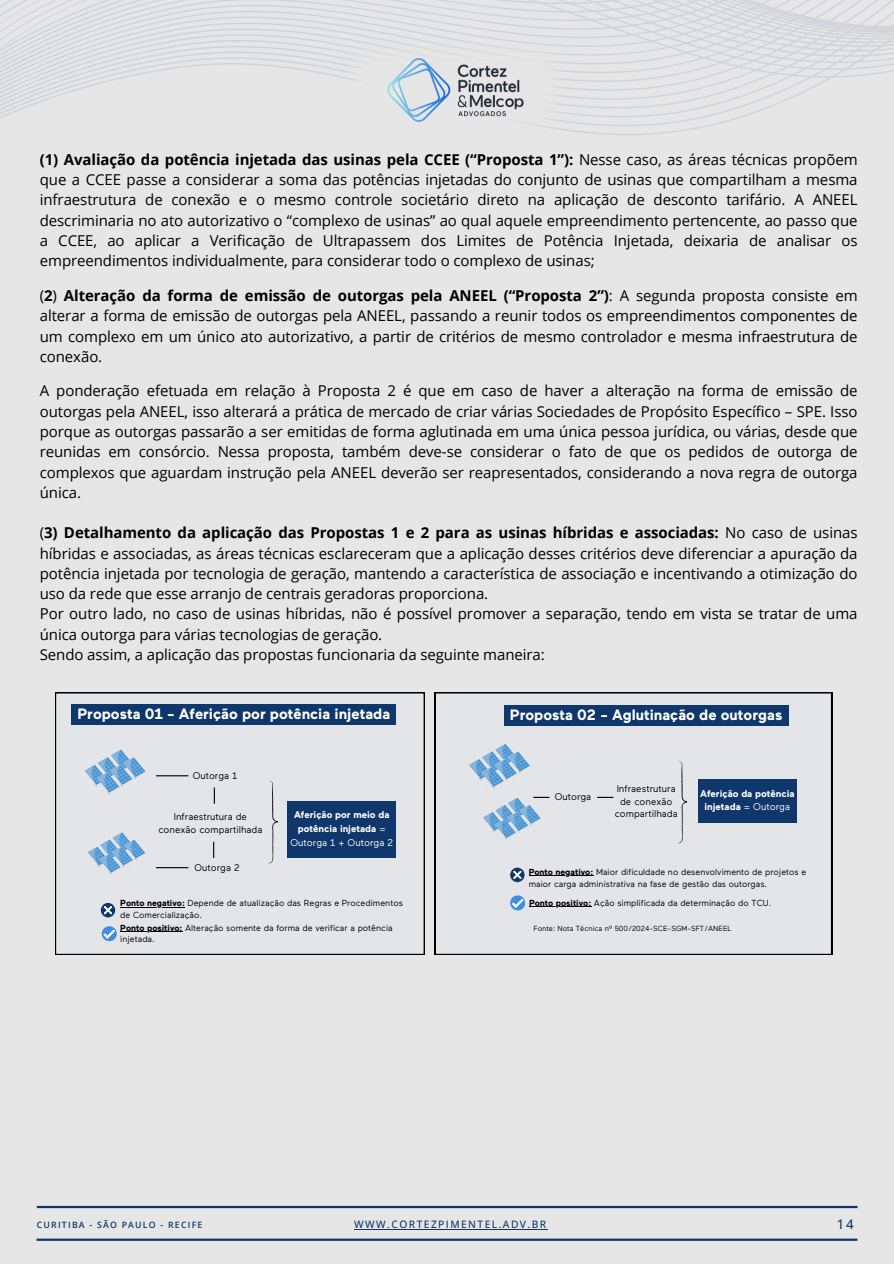
<style>
.page{position:relative;width:894px;height:1264px;background:#fff}
.page>*{position:absolute;margin:0;border:0;box-sizing:border-box;transform-origin:0 0}
.t1{font:15px/20.2px "Open Sans";letter-spacing:-.005em;color:#000;text-align:justify}
.t2{font:700 15px "Maax";color:#fff}
.t3{font:500 13.2px "Open Sans";color:#0f376b}
.t4{font:500 10.2px "Open Sans";letter-spacing:.14em;color:#0f376b}
.t5{font:700 9.75px/13.5px "Maax";color:#fff;text-align:center}
.t6{font:9.6px/12.9px "Maax";color:#000;text-align:center}
.t7{font:8.7px/11.7px "Maax";color:#000}
.t8{font:600 8.7px "Open Sans";letter-spacing:.14em;color:#0f376b}
.t9{font:7.35px "Maax";color:#000}
.s1{font-weight:700}
.s2{font-weight:400}
</style>
<div class="page">
<div style="left:0;top:0;width:893px;height:1263px;background:#e6e6e6"></div>
<hr style="left:37px;top:1205px;width:820px;height:3px;background:#0f376b">
<hr style="left:37px;top:1238px;width:820px;height:2px;background:#0f376b">
<svg style="left:0;top:103px;width:779px;height:9px"></svg>
<svg style="left:0;top:94px;width:800px;height:9px"></svg>
<svg style="left:0;top:85px;width:818px;height:9px"></svg>
<svg style="left:0;top:76px;width:856px;height:9px"></svg>
<svg style="left:0;top:0;width:893px;height:76px"></svg>
<img style="left:333px;top:29px;width:245px;height:103px">
<img style="left:387px;top:58px;width:136px;height:63px">
<hr style="left:354px;top:1228px;width:193px;height:1px;background:#0f376b">
<svg style="left:55px;top:692px;width:369px;height:262px"></svg>
<svg style="left:87px;top:832px;width:59px;height:51px"></svg>
<svg style="left:84px;top:749px;width:62px;height:55px"></svg>
<hr style="left:156px;top:775px;width:32px;height:1px;background:#000">
<hr style="left:156px;top:867px;width:32px;height:1px;background:#000">
<svg style="left:214px;top:787px;width:1px;height:16px"></svg>
<svg style="left:213px;top:841px;width:1px;height:17px"></svg>
<svg style="left:268px;top:780px;width:9px;height:84px"></svg>
<div style="left:287px;top:801px;width:109px;height:57px;background:#0f376b"></div>
<svg style="left:101px;top:902px;width:14px;height:15px"></svg>
<svg style="left:102px;top:926px;width:14px;height:14px"></svg>
<div style="left:71px;top:704px;width:325px;height:21px;background:#0f376b"></div>
<hr style="left:120px;top:906px;width:65px;height:1px;background:#000">
<hr style="left:120px;top:931px;width:62px;height:1px;background:#000">
<svg style="left:435px;top:692px;width:396px;height:262px"></svg>
<svg style="left:468px;top:743px;width:81px;height:106px"></svg>
<svg style="left:677px;top:760px;width:9px;height:84px"></svg>
<div style="left:697px;top:779px;width:99px;height:43px;background:#0f376b"></div>
<svg style="left:597px;top:796px;width:16px;height:2px"></svg>
<svg style="left:510px;top:867px;width:14px;height:15px"></svg>
<svg style="left:510px;top:895px;width:14px;height:15px"></svg>
<div style="left:503px;top:705px;width:285px;height:21px;background:#0f376b"></div>
<hr style="left:528px;top:875px;width:65px;height:1px;background:#000">
<hr style="left:529px;top:906px;width:62px;height:1px;background:#000">
<h2 class="t1" style="left:40px;top:149px;width:819px"><span class="s1">(1) Avaliação da potência injetada das usinas pela CCEE (“Proposta 1”):</span> Nesse caso, as áreas técnicas propõem que a CCEE passe a considerar a soma das potências injetadas do conjunto de usinas que compartilham a mesma infraestrutura de conexão e o mesmo controle societário direto na aplicação de desconto tarifário. A ANEEL descriminaria no ato autorizativo o “complexo de usinas” ao qual aquele empreendimento pertencente, ao passo que a CCEE, ao aplicar a Verificação de Ultrapassem dos Limites de Potência Injetada, deixaria de analisar os empreendimentos individualmente, para considerar todo o complexo de usinas;</h2>
<h2 class="t1" style="left:40px;top:285px;width:819px">(<span class="s1">2</span>) <span class="s1">Alteração da forma de emissão de outorgas pela ANEEL (“Proposta 2”)</span>: A segunda proposta consiste em alterar a forma de emissão de outorgas pela ANEEL, passando a reunir todos os empreendimentos componentes de um complexo em um único ato autorizativo, a partir de critérios de mesmo controlador e mesma infraestrutura de conexão.</h2>
<p class="t1" style="left:40px;top:380px;width:819px">A ponderação efetuada em relação à Proposta 2 é que em caso de haver a alteração na forma de emissão de outorgas pela ANEEL, isso alterará a prática de mercado de criar várias Sociedades de Propósito Específico – SPE. Isso porque as outorgas passarão a ser emitidas de forma aglutinada em uma única pessoa jurídica, ou várias, desde que reunidas em consórcio. Nessa proposta, também deve-se considerar o fato de que os pedidos de outorga de complexos que aguardam instrução pela ANEEL deverão ser reapresentados, considerando a nova regra de outorga única.</p>
<h1 class="t1" style="left:40px;top:522px;width:819px;text-align:left">(<span class="s1">3) Detalhamento da aplicação das Propostas 1 e 2 para as usinas híbridas e associadas:</span> No caso de usinas híbridas e associadas, as áreas técnicas esclareceram que a aplicação desses critérios deve diferenciar a apuração da potência injetada por tecnologia de geração, mantendo a característica de associação e incentivando a otimização do uso da rede que esse arranjo de centrais geradoras proporciona.<br>Por outro lado, no caso de usinas híbridas, não é possível promover a separação, tendo em vista se tratar de uma única outorga para várias tecnologias de geração.</h1>
<p class="t1" style="left:40px;top:644px;width:506px">Sendo assim, a aplicação das propostas funcionaria da seguinte maneira:</p>
<p class="t2" style="left:77px;top:707px;width:314px">Proposta 01 - Aferição por potência injetada</p>
<h4 class="t6" style="left:193px;top:770px;width:46px">Outorga 1</h4>
<h4 class="t6" style="left:158px;top:810px;width:105px">Infraestrutura de conexão compartilhada</h4>
<h4 class="t6" style="left:194px;top:861px;width:47px">Outorga 2</h4>
<p class="t5" style="left:290px;top:809px;width:104px">Aferição por meio da potência injetada <span class="s2">=<br>Outorga 1 + Outorga 2</span></p>
<h4 class="t7" style="left:120px;top:898px;width:284px"><span class="s1">Ponto negativo:</span> Depende de atualização das Regras e Procedimentos de Comercialização.</h4>
<p class="t7" style="left:120px;top:922px;width:274px"><span class="s1">Ponto positivo:</span> Alteração somente da forma de verificar a potência injetada.</p>
<h1 class="t2" style="left:509px;top:708px;width:274px">Proposta 02 - Aglutinação de outorgas</h1>
<h6 class="t6" style="left:554px;top:791px;width:38px">Outorga</h6>
<h6 class="t6" style="left:614px;top:782px;width:65px">Infraestrutura de conexão compartilhada</h6>
<p class="t5" style="left:700px;top:787px;width:96px">Aferição da potência injetada <span class="s2">= Outorga</span></p>
<p class="t7" style="left:528px;top:866px;width:279px"><span class="s1">Ponto negativo:</span> Maior dificuldade no desenvolvimento de projetos e maior carga administrativa na fase de gestão das outorgas.</p>
<h4 class="t7" style="left:529px;top:897px;width:244px"><span class="s1">Ponto positivo:</span> Ação simplificada da determinação do TCU.</h4>
<p class="t9" style="left:533px;top:924px;width:199px">Fonte: Nota Técnica nº 500/2024-SCE-SGM-SFT/ANEEL</p>
<p class="t8" style="left:37px;top:1218px;width:167px">CURITIBA - SÃO PAULO - RECIFE</p>
<p class="t4" style="left:354px;top:1217px;width:193px">WWW.CORTEZPIMENTEL.ADV.BR</p>
<p class="t3" style="left:836px;top:1214px;width:18px">14</p>
</div>
